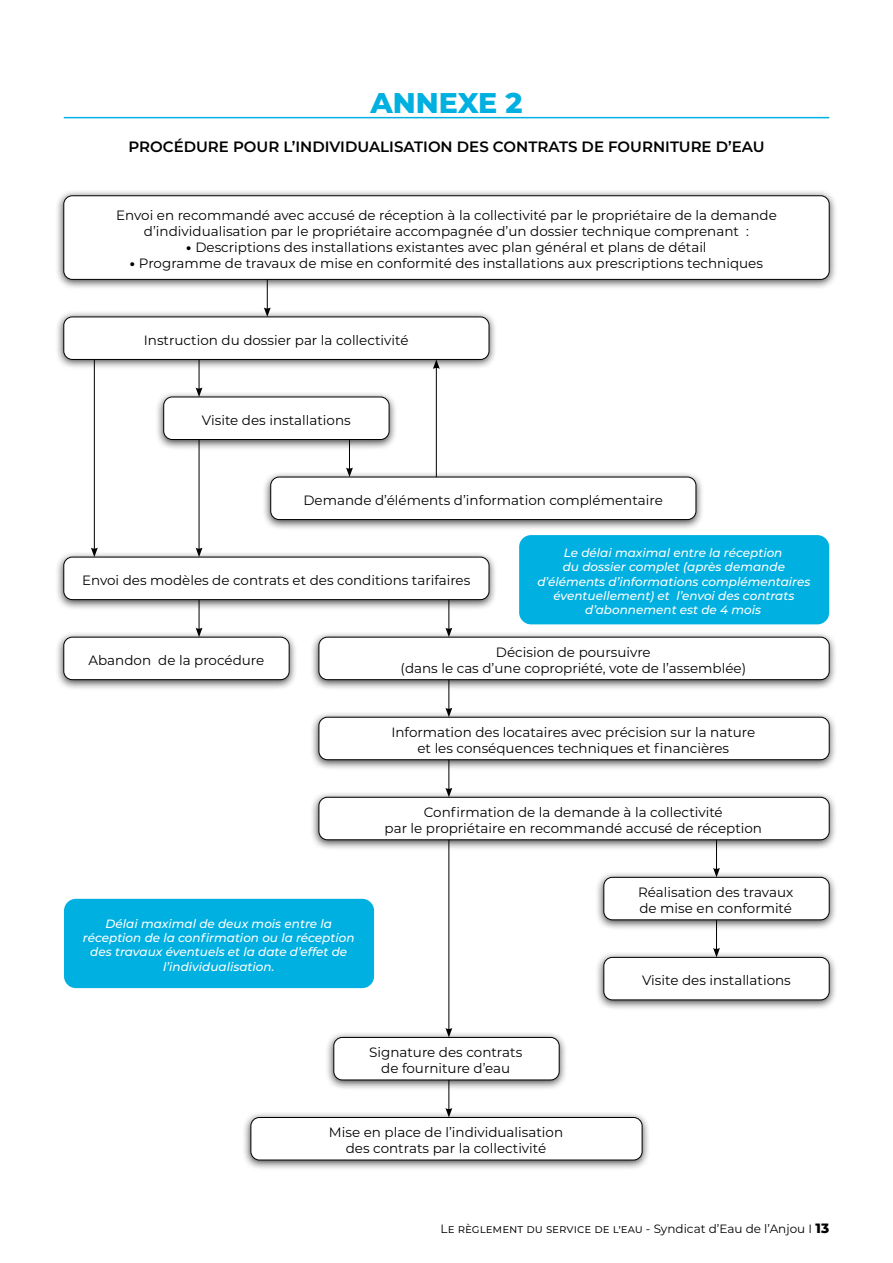
<style>
.page{position:relative;width:893px;height:1263px;background:#fff}
.page>*{position:absolute;margin:0;border:0;box-sizing:border-box;transform-origin:0 0}
.t1{font:800 28.5px "Montserrat";color:#00b0e0}
.t2{font:600 15px "Montserrat";color:#000}
.t3{font:13.5px/16.2px "Montserrat";color:#000;text-align:center}
.t4{font:italic 500 12px/14.4px "Montserrat";color:#fff;text-align:center}
.t5{font:12px "Montserrat";color:#000}
.s1{font-weight:800}
.s2{font-weight:800;font-size:13.5px}
</style>
<div class="page">
<hr style="left:64px;top:117px;width:765px;height:1px;background:#00b0e0">
<div style="left:55px;top:189px;width:783px;height:101px;background:#000;opacity:.75"></div>
<div style="left:64px;top:196px;width:765px;height:83px;background:#fff;border-radius:9px"></div>
<div style="left:64px;top:196px;width:765px;height:84px;border:1px solid #000;border-radius:9px"></div>
<div style="left:55px;top:310px;width:442px;height:60px;background:#000;opacity:.75"></div>
<div style="left:64px;top:317px;width:425px;height:42px;background:#fff;border-radius:9px"></div>
<div style="left:64px;top:317px;width:425px;height:43px;border:1px solid #000;border-radius:9px"></div>
<div style="left:55px;top:550px;width:442px;height:60px;background:#000;opacity:.75"></div>
<div style="left:64px;top:557px;width:425px;height:43px;background:#fff;border-radius:9px"></div>
<div style="left:64px;top:557px;width:425px;height:43px;border:1px solid #000;border-radius:9px"></div>
<div style="left:55px;top:630px;width:243px;height:60px;background:#000;opacity:.75"></div>
<div style="left:64px;top:637px;width:225px;height:43px;background:#fff;border-radius:9px"></div>
<div style="left:64px;top:637px;width:225px;height:43px;border:1px solid #000;border-radius:9px"></div>
<div style="left:325px;top:1031px;width:243px;height:60px;background:#000;opacity:.75"></div>
<div style="left:334px;top:1037px;width:225px;height:43px;background:#fff;border-radius:9px"></div>
<div style="left:334px;top:1037px;width:225px;height:43px;border:1px solid #000;border-radius:9px"></div>
<div style="left:242px;top:1111px;width:409px;height:60px;background:#000;opacity:.75"></div>
<div style="left:251px;top:1117px;width:391px;height:43px;background:#fff;border-radius:9px"></div>
<div style="left:251px;top:1117px;width:391px;height:43px;border:1px solid #000;border-radius:9px"></div>
<div style="left:595px;top:870px;width:243px;height:60px;background:#000;opacity:.75"></div>
<div style="left:604px;top:877px;width:225px;height:43px;background:#fff;border-radius:9px"></div>
<div style="left:604px;top:877px;width:225px;height:43px;border:1px solid #000;border-radius:9px"></div>
<div style="left:595px;top:951px;width:243px;height:60px;background:#000;opacity:.75"></div>
<div style="left:604px;top:957px;width:225px;height:43px;background:#fff;border-radius:9px"></div>
<div style="left:604px;top:957px;width:225px;height:43px;border:1px solid #000;border-radius:9px"></div>
<div style="left:310px;top:630px;width:528px;height:60px;background:#000;opacity:.75"></div>
<div style="left:319px;top:637px;width:510px;height:43px;background:#fff;border-radius:9px"></div>
<div style="left:319px;top:637px;width:510px;height:43px;border:1px solid #000;border-radius:9px"></div>
<div style="left:310px;top:710px;width:528px;height:60px;background:#000;opacity:.75"></div>
<div style="left:319px;top:717px;width:510px;height:43px;background:#fff;border-radius:9px"></div>
<div style="left:319px;top:717px;width:510px;height:43px;border:1px solid #000;border-radius:9px"></div>
<div style="left:310px;top:790px;width:528px;height:60px;background:#000;opacity:.75"></div>
<div style="left:319px;top:797px;width:510px;height:43px;background:#fff;border-radius:9px"></div>
<div style="left:319px;top:797px;width:510px;height:43px;border:1px solid #000;border-radius:9px"></div>
<div style="left:155px;top:390px;width:243px;height:60px;background:#000;opacity:.75"></div>
<div style="left:164px;top:397px;width:225px;height:42px;background:#fff;border-radius:9px"></div>
<div style="left:164px;top:397px;width:225px;height:43px;border:1px solid #000;border-radius:9px"></div>
<div style="left:262px;top:470px;width:442px;height:60px;background:#000;opacity:.75"></div>
<div style="left:271px;top:477px;width:425px;height:43px;background:#fff;border-radius:9px"></div>
<div style="left:271px;top:477px;width:425px;height:43px;border:1px solid #000;border-radius:9px"></div>
<hr style="left:199px;top:359px;width:1px;height:31px;background:#000">
<svg style="left:196px;top:387px;width:6px;height:10px"></svg>
<hr style="left:267px;top:279px;width:1px;height:31px;background:#000">
<svg style="left:264px;top:307px;width:7px;height:10px"></svg>
<hr style="left:199px;top:600px;width:1px;height:30px;background:#000">
<svg style="left:196px;top:628px;width:6px;height:9px"></svg>
<hr style="left:94px;top:359px;width:1px;height:191px;background:#000">
<svg style="left:91px;top:548px;width:7px;height:9px"></svg>
<hr style="left:199px;top:439px;width:1px;height:111px;background:#000">
<svg style="left:196px;top:548px;width:6px;height:9px"></svg>
<hr style="left:436px;top:367px;width:1px;height:110px;background:#000">
<svg style="left:433px;top:359px;width:7px;height:10px"></svg>
<hr style="left:349px;top:439px;width:1px;height:31px;background:#000">
<svg style="left:346px;top:467px;width:7px;height:10px"></svg>
<hr style="left:448px;top:600px;width:1px;height:30px;background:#000">
<svg style="left:445px;top:628px;width:7px;height:9px"></svg>
<hr style="left:448px;top:680px;width:1px;height:30px;background:#000">
<svg style="left:445px;top:708px;width:7px;height:9px"></svg>
<hr style="left:448px;top:1080px;width:1px;height:30px;background:#000">
<svg style="left:445px;top:1108px;width:7px;height:9px"></svg>
<hr style="left:448px;top:760px;width:1px;height:30px;background:#000">
<svg style="left:445px;top:788px;width:7px;height:9px"></svg>
<hr style="left:716px;top:840px;width:1px;height:30px;background:#000">
<svg style="left:713px;top:868px;width:7px;height:9px"></svg>
<hr style="left:716px;top:920px;width:1px;height:30px;background:#000">
<svg style="left:713px;top:948px;width:7px;height:9px"></svg>
<hr style="left:448px;top:840px;width:1px;height:190px;background:#000">
<svg style="left:445px;top:1028px;width:7px;height:9px"></svg>
<div style="left:519px;top:535px;width:310px;height:89px;background:#00b0e0;border-radius:12px"></div>
<div style="left:64px;top:899px;width:310px;height:89px;background:#00b0e0;border-radius:12px"></div>
<h1 class="t1" style="left:370px;top:82px;width:154px">ANNEXE 2</h1>
<p class="t2" style="left:128px;top:136px;width:638px">PROCÉDURE POUR L’INDIVIDUALISATION DES CONTRATS DE FOURNITURE D’EAU</p>
<p class="t3" style="left:116px;top:206px;width:662px">Envoi en recommandé avec accusé de réception à la collectivité par le propriétaire de la demande d’individualisation par le propriétaire accompagnée d’un dossier technique comprenant :</p>
<p class="t3" style="left:186px;top:239px;width:522px"><span class="s1">•</span> Descriptions des installations existantes avec plan général et plans de détail</p>
<p class="t3" style="left:130px;top:255px;width:635px"><span class="s1">•</span> Programme de travaux de mise en conformité des installations aux prescriptions techniques</p>
<p class="t3" style="left:144px;top:331px;width:266px">Instruction du dossier par la collectivité</p>
<p class="t3" style="left:202px;top:411px;width:150px">Visite des installations</p>
<p class="t3" style="left:303px;top:491px;width:361px">Demande d’éléments d’information complémentaire</p>
<p class="t3" style="left:82px;top:571px;width:390px">Envoi des modèles de contrats et des conditions tarifaires</p>
<p class="t4" style="left:537px;top:545px;width:274px">Le délai maximal entre la réception<br>du dossier complet (après demande d’éléments d’informations complémentaires éventuellement) et l’envoi des contrats d’abonnement est de 4 mois</p>
<p class="t3" style="left:89px;top:652px;width:177px">Abandon de la procédure</p>
<p class="t4" style="left:83px;top:916px;width:273px">Délai maximal de deux mois entre la réception de la confirmation ou la réception des travaux éventuels et la date d’effet de l’individualisation.</p>
<p class="t3" style="left:401px;top:643px;width:347px">Décision de poursuivre<br>(dans le cas d’une copropriété, vote de l’assemblée)</p>
<p class="t3" style="left:391px;top:723px;width:365px">Information des locataires avec précision sur la nature et les conséquences techniques et financières</p>
<p class="t3" style="left:385px;top:803px;width:379px">Confirmation de la demande à la collectivité<br>par le propriétaire en recommandé accusé de réception</p>
<p class="t3" style="left:638px;top:884px;width:157px;text-align:left">Réalisation des travaux de mise en conformité</p>
<p class="t3" style="left:642px;top:972px;width:150px">Visite des installations</p>
<p class="t3" style="left:369px;top:1044px;width:155px">Signature des contrats de fourniture d’eau</p>
<p class="t3" style="left:329px;top:1124px;width:236px">Mise en place de l’individualisation des contrats par la collectivité</p>
<p class="t5" style="left:441px;top:1221px;width:390px">Le règlement du service de l’eau - Syndicat d’Eau de l’Anjou I <span class="s2">13</span></p>
</div>
